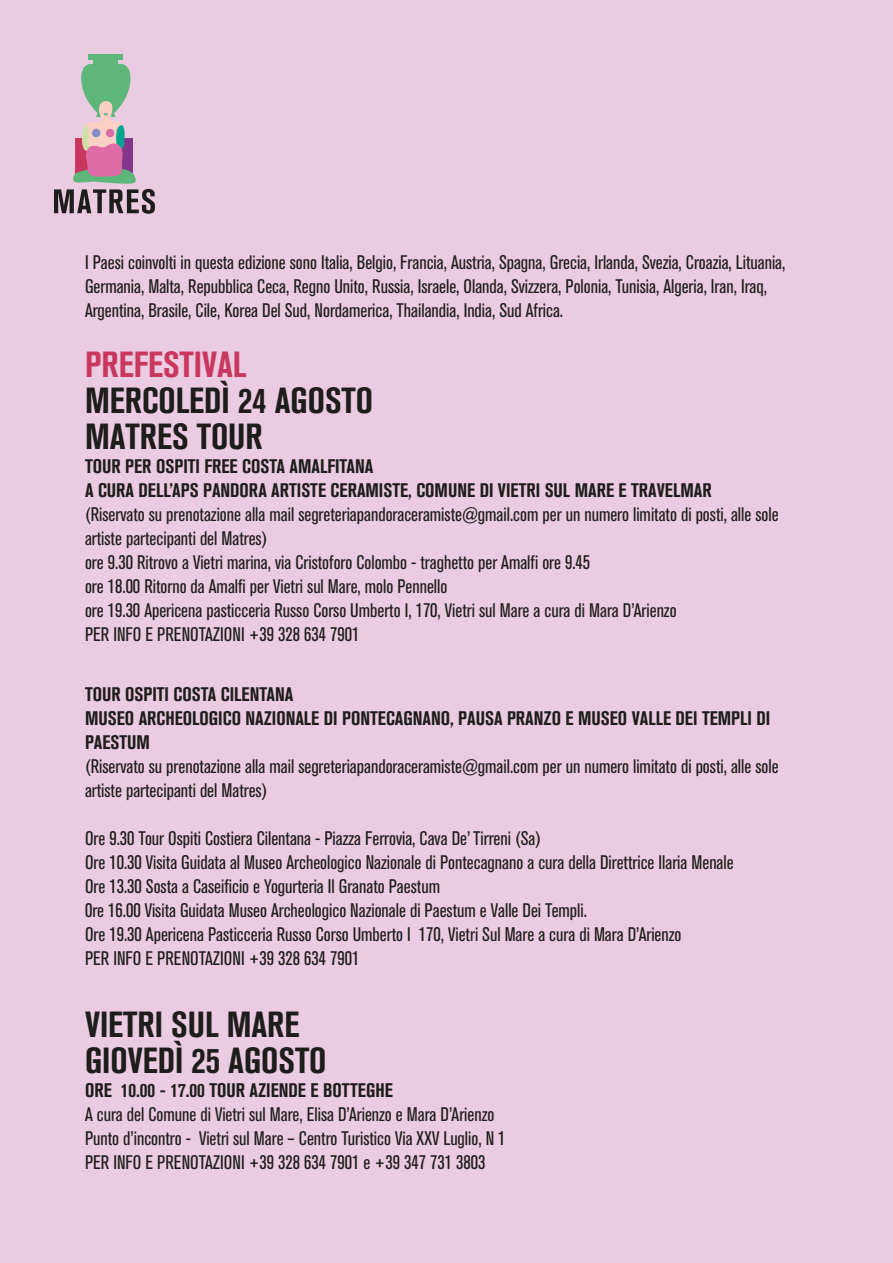
<style>
.page{position:relative;width:893px;height:1263px;background:#ebcbe1}
.page>*{position:absolute;margin:0;border:0;box-sizing:border-box;transform-origin:0 0}
.t1{font:700 condensed 36px/36px "Akzidenz Grotesk BQ";color:#1d1d1b}
.t2{font:700 condensed 36px "Akzidenz Grotesk BQ";color:#c9375f}
.t3{font:condensed 19.5px/24px "Akzidenz Grotesk BQ";color:#1d1d1b}
.t4{font:700 condensed 19.5px/24px "Akzidenz Grotesk BQ";color:#1d1d1b}
</style>
<div class="page">
<div style="left:93px;top:58px;width:25px;height:7px;background:#5db77a"></div>
<div style="left:88px;top:54px;width:35px;height:5px;background:#5db77a"></div>
<svg style="left:54px;top:64px;width:101px;height:150px"></svg>
<p class="t3" style="left:85px;top:250px;width:702px">I Paesi coinvolti in questa edizione sono Italia, Belgio, Francia, Austria, Spagna, Grecia, Irlanda, Svezia, Croazia, Lituania,<br>Germania, Malta, Repubblica Ceca, Regno Unito, Russia, Israele, Olanda, Svizzera, Polonia, Tunisia, Algeria, Iran, Iraq,<br>Argentina, Brasile, Cile, Korea Del Sud, Nordamerica, Thailandia, India, Sud Africa.</p>
<h1 class="t2" style="left:85px;top:344px;width:163px">PREFESTIVAL</h1>
<h1 class="t1" style="left:85px;top:382px;width:289px">MERCOLEDÌ 24 AGOSTO<br>MATRES TOUR</h1>
<p class="t4" style="left:85px;top:454px;width:628px">TOUR PER OSPITI FREE COSTA AMALFITANA<br>A CURA DELL’APS PANDORA ARTISTE CERAMISTE, COMUNE DI VIETRI SUL MARE E TRAVELMAR</p>
<p class="t3" style="left:85px;top:502px;width:695px">(Riservato su prenotazione alla mail segreteriapandoraceramiste@gmail.com per un numero limitato di posti, alle sole artiste partecipanti del Matres)<br>ore 9.30 Ritrovo a Vietri marina, via Cristoforo Colombo - traghetto per Amalfi ore 9.45<br>ore 18.00 Ritorno da Amalfi per Vietri sul Mare, molo Pennello<br>ore 19.30 Apericena pasticceria Russo Corso Umberto I, 170, Vietri sul Mare a cura di Mara D’Arienzo<br>PER INFO E PRENOTAZIONI +39 328 634 7901</p>
<p class="t4" style="left:85px;top:682px;width:687px">TOUR OSPITI COSTA CILENTANA<br>MUSEO ARCHEOLOGICO NAZIONALE DI PONTECAGNANO, PAUSA PRANZO E MUSEO VALLE DEI TEMPLI DI<br>PAESTUM</p>
<p class="t3" style="left:85px;top:755px;width:695px">(Riservato su prenotazione alla mail segreteriapandoraceramiste@gmail.com per un numero limitato di posti, alle sole artiste partecipanti del Matres)</p>
<p class="t3" style="left:85px;top:827px;width:650px">Ore 9.30 Tour Ospiti Costiera Cilentana - Piazza Ferrovia, Cava De’ Tirreni (Sa)<br>Ore 10.30 Visita Guidata al Museo Archeologico Nazionale di Pontecagnano a cura della Direttrice Ilaria Menale Ore 13.30 Sosta a Caseificio e Yogurteria Il Granato Paestum<br>0re 16.00 Visita Guidata Museo Archeologico Nazionale di Paestum e Valle Dei Templi.<br>Ore 19.30 Apericena Pasticceria Russo Corso Umberto I 170, Vietri Sul Mare a cura di Mara D’Arienzo<br>PER INFO E PRENOTAZIONI +39 328 634 7901</p>
<h1 class="t1" style="left:85px;top:1006px;width:243px">VIETRI SUL MARE<br>GIOVEDÌ 25 AGOSTO</h1>
<p class="t4" style="left:85px;top:1078px;width:309px">ORE 10.00 - 17.00 TOUR AZIENDE E BOTTEGHE</p>
<p class="t3" style="left:85px;top:1102px;width:422px">A cura del Comune di Vietri sul Mare, Elisa D’Arienzo e Mara D’Arienzo<br>Punto d’incontro - Vietri sul Mare – Centro Turistico Via XXV Luglio, N 1<br>PER INFO E PRENOTAZIONI +39 328 634 7901 e +39 347 731 3803</p>
</div>
